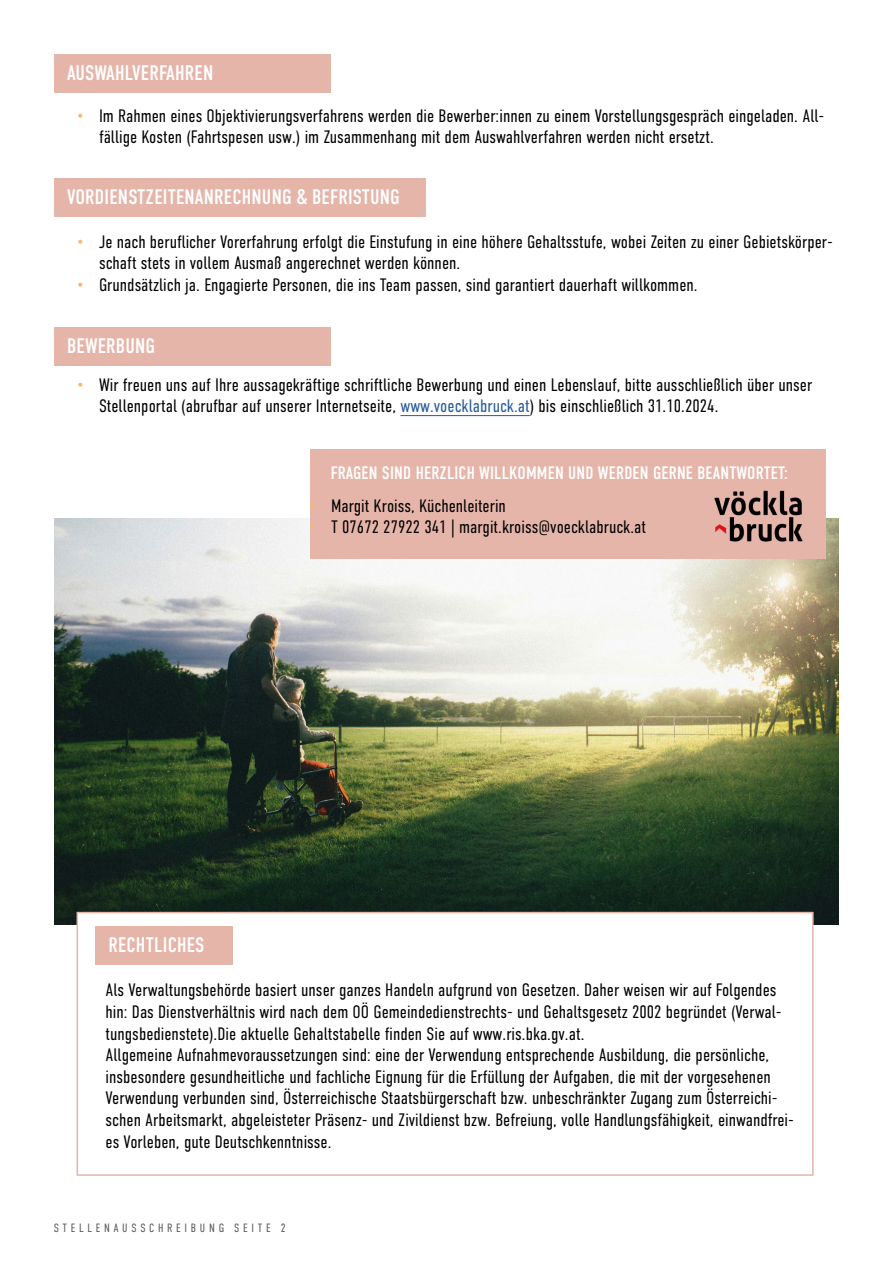
<style>
.page{position:relative;width:893px;height:1263px;background:#fff}
.page>*{position:absolute;margin:0;border:0;box-sizing:border-box;transform-origin:0 0}
.t1{font:21px "DIN Condensed";letter-spacing:.01em;color:#fff}
.t2{font:300 18px/21.6px "DIN Condensed";color:#000}
.t3{font:18px "DIN Condensed";letter-spacing:.01em;color:#fff}
.t4{font:300 12px "DIN Condensed";letter-spacing:.31em;color:#575756}
.s1{color:#f9b672}
.s2{color:#275b9b}
.s3{font-family:"Myriad Pro";font-weight:400}
.s4{color:#fff}
</style>
<div class="page">
<img style="left:54px;top:519px;width:785px;height:406px">
<div style="left:77px;top:912px;width:737px;height:264px;background:#fff;border:2px solid #e6b5aa"></div>
<div style="left:95px;top:926px;width:138px;height:38px;background:#e6b5aa"></div>
<div style="left:310px;top:449px;width:515px;height:109px;background:#e6b5aa"></div>
<div style="left:54px;top:54px;width:276px;height:38px;background:#e6b5aa"></div>
<div style="left:54px;top:327px;width:276px;height:39px;background:#e6b5aa"></div>
<hr style="left:400px;top:415px;width:130px;height:1px;background:#275b9b">
<img style="left:714px;top:490px;width:89px;height:51px">
<div style="left:54px;top:178px;width:371px;height:38px;background:#e6b5aa"></div>
<p class="t1" style="left:67px;top:61px;width:148px">AUSWAHLVERFAHREN</p>
<p class="t2" style="left:99px;top:105px;width:727px;text-indent:-22px"><span class="s1">•</span> Im Rahmen eines Objektivierungsverfahrens werden die Bewerber:innen zu einem Vorstellungsgespräch eingeladen. All&shy;fällige Kosten (Fahrtspesen usw.) im Zusammenhang mit dem Auswahlverfahren werden nicht ersetzt.</p>
<p class="t1" style="left:67px;top:185px;width:334px">VORDIENSTZEITENANRECHNUNG &amp; BEFRISTUNG</p>
<p class="t2" style="left:99px;top:231px;width:735px;text-indent:-22px"><span class="s1">•</span> Je nach beruflicher Vorerfahrung erfolgt die Einstufung in eine höhere Gehaltsstufe, wobei Zeiten zu einer Gebietskörper&shy;schaft stets in vollem Ausmaß angerechnet werden können.</p>
<p class="t2" style="left:76px;top:274px;width:623px"><span class="s1">•</span> Grundsätzlich ja. Engagierte Personen, die ins Team passen, sind garantiert dauerhaft willkommen.</p>
<p class="t1" style="left:67px;top:334px;width:90px">BEWERBUNG</p>
<p class="t2" style="left:99px;top:374px;width:715px;text-indent:-22px"><span class="s1">•</span> Wir freuen uns auf Ihre aussagekräftige schriftliche Bewerbung und einen Lebenslauf, bitte ausschließlich über unser<br>Stellenportal (abrufbar auf unserer Internetseite, <span class="s2">www.voecklabruck.at</span>) bis einschließlich 31.10.2024.</p>
<p class="t3" style="left:331px;top:463px;width:459px">FRAGEN SIND HERZLICH WILLKOMMEN UND WERDEN GERNE BEANTWORTET:</p>
<p class="t2" style="left:309px;top:495px;width:199px"><span class="s1">•</span> Margit Kroiss, Küchenleiterin</p>
<p class="t2" style="left:309px;top:516px;width:339px"><span class="s1">•</span> T 07672 27922 341 <span class="s3">|</span> margit.kroiss@voecklabruck.at</p>
<p class="t1" style="left:109px;top:933px;width:98px">RECHTLICHES</p>
<p class="t2" style="left:106px;top:979px;width:678px;text-indent:-22px"><span class="s4">•</span> Als Verwaltungsbehörde basiert unser ganzes Handeln aufgrund von Gesetzen. Daher weisen wir auf Folgendes hin: Das Dienstverhältnis wird nach dem OÖ Gemeindedienstrechts- und Gehaltsgesetz 2002 begründet (Verwal&shy;tungsbedienstete).Die aktuelle Gehaltstabelle finden Sie auf www.ris.bka.gv.at.</p>
<p class="t2" style="left:106px;top:1044px;width:690px;text-indent:-22px"><span class="s4">•</span> Allgemeine Aufnahmevoraussetzungen sind: eine der Verwendung entsprechende Ausbildung, die persönliche, insbesondere gesundheitliche und fachliche Eignung für die Erfüllung der Aufgaben, die mit der vorgesehenen Verwendung verbunden sind, Österreichische Staatsbürgerschaft bzw. unbeschränkter Zugang zum Österreichi&shy;schen Arbeitsmarkt, abgeleisteter Präsenz- und Zivildienst bzw. Befreiung, volle Handlungsfähigkeit, einwandfrei&shy;es Vorleben, gute Deutschkenntnisse.</p>
<p class="t4" style="left:54px;top:1221px;width:233px">STELLENAUSSCHREIBUNG SEITE 2</p>
</div>
